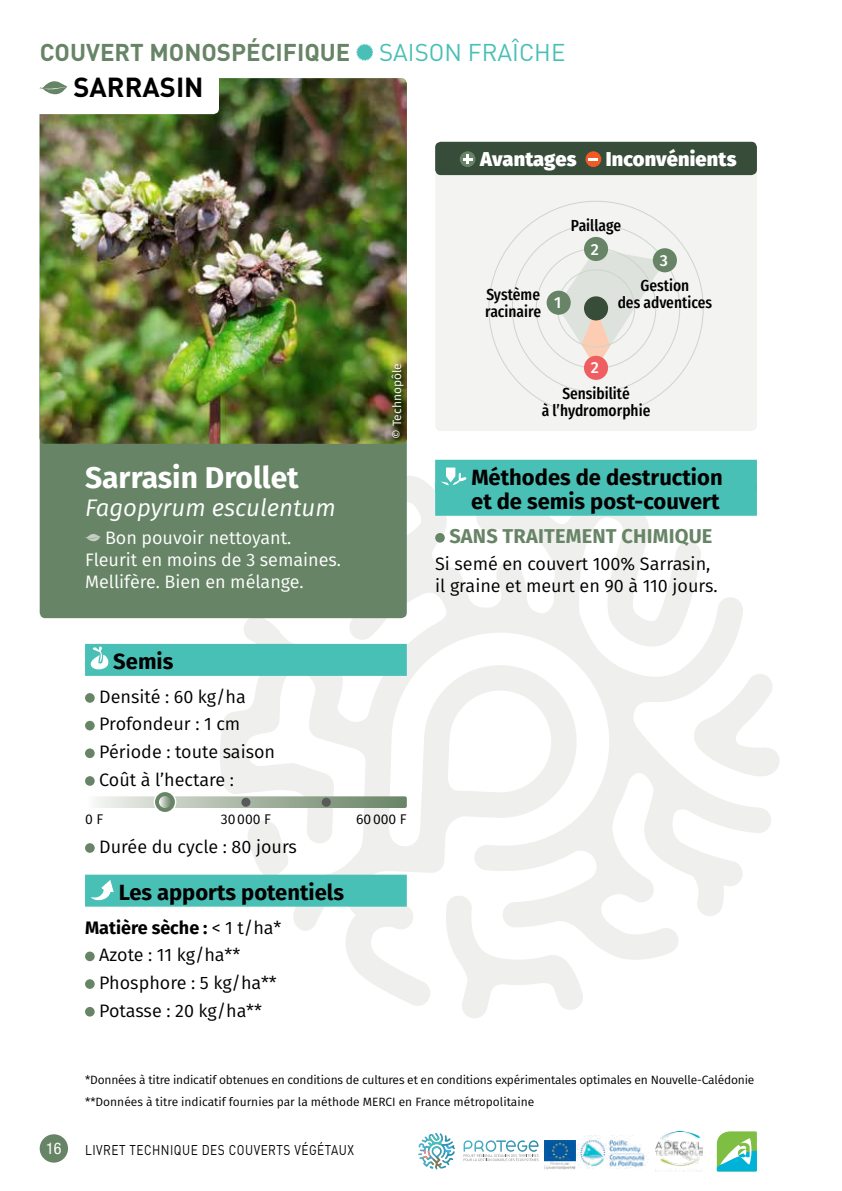
<style>
.page{position:relative;width:842px;height:1191px;background:#fff}
.page>*{position:absolute;margin:0;border:0;box-sizing:border-box;transform-origin:0 0}
.t1{font:700 30px "Fira Sans";color:#fff}
.t2{font:700 27.2px "DIN";color:#000}
.t3{font:700 24px "DIN";color:#678566}
.t4{font:italic 24px "Fira Sans";color:#fff}
.t5{font:700 22px/24px "Fira Sans";color:#000}
.t6{font:700 20px "Fira Sans";letter-spacing:.01em;color:#678566}
.t7{font:800 20px "Fira Sans";letter-spacing:.01em;color:#fff}
.t8{font:18px/27.6px "Fira Sans";color:#000}
.t9{font:18px/22px "Fira Sans";color:#fff}
.t10{font:500 16px/17px "Fira Sans Condensed";color:#000;text-align:center}
.t11{font:500 16px "Fira Sans";color:#fff}
.t12{font:condensed 16px "Helvetica Neue";color:#fff}
.t13{font:14px "DIN";letter-spacing:.04em;color:#000;scale:.85 1}
.t14{font:14px "Fira Sans";color:#000}
.t15{font:12px/21.6px "Fira Sans";letter-spacing:-.015em;color:#000}
.t16{font:12px "Fira Sans";color:#fff}
.s1{font-weight:400;color:#49c0b6}
.s2{font-weight:700}
</style>
<div class="page">
<div style="left:40px;top:1134px;width:28px;height:28px;background:#678566;border-radius:50%"></div>
<svg style="left:717px;top:1131px;width:40px;height:40px"></svg>
<img style="left:545px;top:1140px;width:31px;height:29px">
<svg style="left:419px;top:1133px;width:19px;height:25px"></svg>
<svg style="left:427px;top:1135px;width:15px;height:15px"></svg>
<svg style="left:421px;top:1150px;width:9px;height:8px"></svg>
<svg style="left:445px;top:1145px;width:8px;height:8px"></svg>
<svg style="left:432px;top:1157px;width:10px;height:10px"></svg>
<svg style="left:464px;top:1140px;width:75px;height:21px"></svg>
<img style="left:578px;top:1135px;width:71px;height:34px">
<img style="left:655px;top:1131px;width:47px;height:40px">
<svg style="left:216px;top:476px;width:564px;height:542px"></svg>
<div style="left:40px;top:315px;width:367px;height:303px;background:#678566;border-radius:6px"></div>
<div style="left:435px;top:142px;width:322px;height:289px;background:#f3f4f2;border-radius:6px"></div>
<svg style="left:557px;top:249px;width:108px;height:119px"></svg>
<img style="left:40px;top:78px;width:367px;height:366px">
<div style="left:435px;top:142px;width:322px;height:33px;background:#374d39;border-radius:6px"></div>
<div style="left:0;top:48px;width:219px;height:66px;background:#fff;border-radius:6px"></div>
<svg style="left:356px;top:44px;width:18px;height:17px"></svg>
<svg style="left:39px;top:81px;width:29px;height:13px"></svg>
<svg style="left:85px;top:534px;width:16px;height:7px"></svg>
<div style="left:85px;top:644px;width:322px;height:32px;background:#49c0b6"></div>
<div style="left:85px;top:874px;width:322px;height:32px;background:#49c0b6"></div>
<svg style="left:90px;top:646px;width:19px;height:24px"></svg>
<div style="left:85px;top:693px;width:10px;height:9px;background:#678566;border-radius:50%"></div>
<div style="left:85px;top:721px;width:10px;height:9px;background:#678566;border-radius:50%"></div>
<div style="left:85px;top:748px;width:10px;height:10px;background:#678566;border-radius:50%"></div>
<div style="left:85px;top:776px;width:10px;height:10px;background:#678566;border-radius:50%"></div>
<svg style="left:155px;top:792px;width:20px;height:20px"></svg>
<svg style="left:96px;top:796px;width:311px;height:12px"></svg>
<div style="left:85px;top:843px;width:10px;height:10px;background:#678566;border-radius:50%"></div>
<svg style="left:91px;top:880px;width:23px;height:21px"></svg>
<div style="left:85px;top:951px;width:10px;height:10px;background:#678566;border-radius:50%"></div>
<div style="left:85px;top:979px;width:10px;height:10px;background:#678566;border-radius:50%"></div>
<div style="left:85px;top:1007px;width:10px;height:9px;background:#678566;border-radius:50%"></div>
<div style="left:435px;top:460px;width:322px;height:32px;background:#49c0b6"></div>
<div style="left:435px;top:484px;width:322px;height:32px;background:#49c0b6"></div>
<svg style="left:441px;top:467px;width:26px;height:18px"></svg>
<div style="left:435px;top:533px;width:10px;height:9px;background:#678566;border-radius:50%"></div>
<div style="left:460px;top:152px;width:15px;height:14px;background:#678566;border-radius:50%"></div>
<div style="left:460px;top:151px;width:15px;height:16px;border:1px solid #678566;border-radius:50%"></div>
<svg style="left:463px;top:155px;width:9px;height:9px"></svg>
<div style="left:586px;top:152px;width:15px;height:14px;background:#f15a25;border-radius:50%"></div>
<div style="left:585px;top:151px;width:16px;height:16px;border:1px solid #f15a25;border-radius:50%"></div>
<svg style="left:589px;top:158px;width:9px;height:2px"></svg>
<div style="left:584px;top:296px;width:24px;height:24px;background:#374d39;border-radius:50%"></div>
<div style="left:547px;top:291px;width:24px;height:24px;background:#678566;border-radius:50%"></div>
<div style="left:653px;top:248px;width:24px;height:24px;background:#678566;border-radius:50%"></div>
<div style="left:584px;top:237px;width:24px;height:24px;background:#678566;border-radius:50%"></div>
<div style="left:390px;top:364px;width:18px;height:78px;background:#000;opacity:.89"></div>
<div style="left:584px;top:356px;width:24px;height:24px;background:#ef5f61;border-radius:50%"></div>
<h3 class="t3" style="left:40px;top:37px;width:527px">COUVERT MONOSPÉCIFIQUE <span class="s1">SAISON FRAÎCHE</span></h3>
<h2 class="t2" style="left:74px;top:69px;width:132px">SARRASIN</h2>
<p class="t7" style="left:480px;top:141px;width:98px">Avantages</p>
<p class="t7" style="left:606px;top:141px;width:132px">Inconvénients</p>
<p class="t10" style="left:571px;top:215px;width:52px">Paillage</p>
<p class="t11" style="left:591px;top:236px;width:10px">2</p>
<p class="t11" style="left:660px;top:247px;width:10px">3</p>
<p class="t10" style="left:485px;top:284px;width:58px;text-align:left">Système racinaire</p>
<p class="t10" style="left:618px;top:275px;width:96px">Gestion<br>des adventices</p>
<p class="t11" style="left:554px;top:290px;width:9px">1</p>
<h1 class="t1" style="left:85px;top:452px;width:215px">Sarrasin Drollet</h1>
<h3 class="t4" style="left:85px;top:490px;width:252px">Fagopyrum esculentum</h3>
<p class="t9" style="left:85px;top:526px;width:257px;text-indent:20px">Bon pouvoir nettoyant.<br>Fleurit en moins de 3 semaines.<br>Mellifère. Bien en mélange.</p>
<p class="t16" style="left:388px;top:439px;width:77px;rotate:-90deg">© Technopôle</p>
<p class="t11" style="left:591px;top:355px;width:10px">2</p>
<p class="t10" style="left:542px;top:383px;width:110px">Sensibilité<br>à l’hydromorphie</p>
<p class="t5" style="left:471px;top:464px;width:253px">Méthodes de destruction et de semis post-couvert</p>
<p class="t6" style="left:449px;top:519px;width:265px">SANS TRAITEMENT CHIMIQUE</p>
<p class="t8" style="left:435px;top:552px;width:284px;line-height:22px">Si semé en couvert 100% Sarrasin, il graine et meurt en 90 à 110 jours.</p>
<p class="t5" style="left:113px;top:648px;width:62px">Semis</p>
<p class="t8" style="left:99px;top:682px;width:177px">Densité : 60 kg/ha<br>Profondeur : 1 cm<br>Période : toute saison<br>Coût à l’hectare :</p>
<p class="t14" style="left:85px;top:808px;width:20px">0 F</p>
<p class="t14" style="left:221px;top:808px;width:52px">30000 F</p>
<p class="t14" style="left:356px;top:808px;width:52px">60000 F</p>
<p class="t8" style="left:99px;top:832px;width:199px">Durée du cycle : 80 jours</p>
<p class="t5" style="left:119px;top:879px;width:227px">Les apports potentiels</p>
<p class="t8" style="left:99px;top:913px;width:183px;text-indent:-14px"><span class="s2">Matière sèche :</span> &lt; 1 t/ha*<br>Azote : 11 kg/ha**<br>Phosphore : 5 kg/ha**<br>Potasse : 20 kg/ha**</p>
<p class="t15" style="left:85px;top:1069px;width:671px">*Données à titre indicatif obtenues en conditions de cultures et en conditions expérimentales optimales en Nouvelle-Calédonie **Données à titre indicatif fournies par la méthode MERCI en France métropolitaine</p>
<p class="t12" style="left:46px;top:1139px;width:17px">16</p>
<p class="t13" style="left:85px;top:1140px;width:318px">LIVRET TECHNIQUE DES COUVERTS VÉGÉTAUX</p>
</div>
